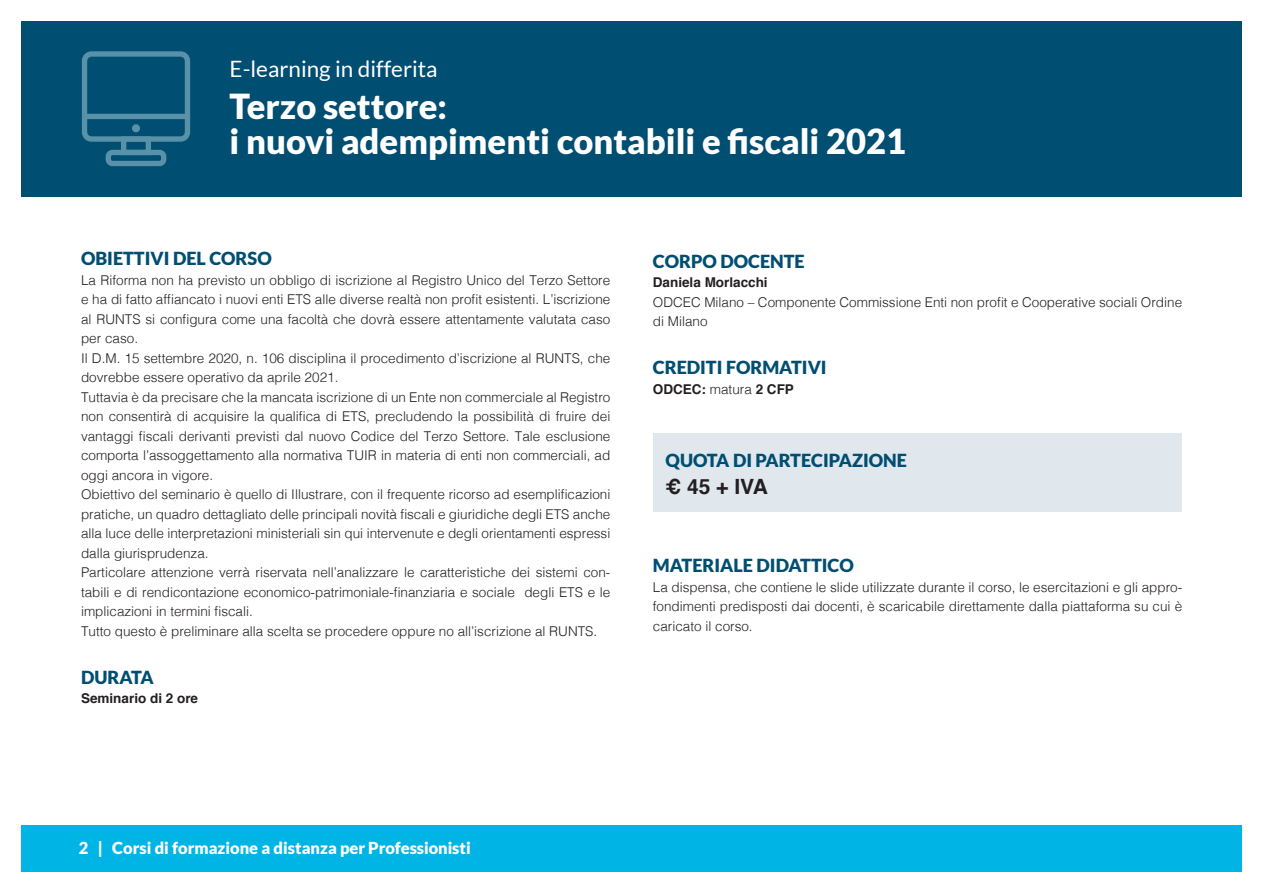
<style>
.page{position:relative;width:1263px;height:893px;background:#fff}
.page>*{position:absolute;margin:0;border:0;box-sizing:border-box;transform-origin:0 0}
.t1{font:900 34.5px "Lato";color:#fff}
.t2{font:22.5px "Lato";color:#fff}
.t3{font:700 21px "Helvetica";color:#231f20}
.t4{font:900 18px "Lato";color:#004e71}
.t5{font:900 16.5px "Lato";color:#fff}
.t6{font:300 13.5px/19.5px "Helvetica";color:#231f20;text-align:justify}
.t7{font:700 13.5px "Helvetica";color:#231f20}
.s1{font-weight:300}
</style>
<div class="page">
<div style="left:21px;top:825px;width:1221px;height:47px;background:#00b5e6"></div>
<div style="left:21px;top:21px;width:1221px;height:176px;background:#004e71"></div>
<div style="left:82px;top:51px;width:108px;height:91px;border:5px solid #5891a8;border-radius:7px"></div>
<div style="left:85px;top:114px;width:102px;height:5px;background:#5891a8"></div>
<div style="left:132px;top:124px;width:8px;height:8px;background:#5891a8;border-radius:50%"></div>
<div style="left:121px;top:136px;width:30px;height:19px;border:5px solid #5891a8"></div>
<div style="left:106px;top:150px;width:60px;height:16px;border:5px solid #5891a8;border-radius:4px"></div>
<div style="left:653px;top:433px;width:528px;height:78px;background:#e0e8ed"></div>
<p class="t2" style="left:230px;top:56px;width:210px">E-learning in differita</p>
<p class="t1" style="left:230px;top:86px;width:219px">Terzo settore:</p>
<p class="t1" style="left:230px;top:121px;width:678px">i nuovi adempimenti contabili e fiscali 2021</p>
<p class="t4" style="left:81px;top:248px;width:192px">OBIETTIVI DEL CORSO</p>
<p class="t6" style="left:81px;top:269px;width:531px">La Riforma non ha previsto un obbligo di iscrizione al Registro Unico del Terzo Settore e ha di fatto affiancato i nuovi enti ETS alle diverse realtà non profit esistenti. L’iscrizione al RUNTS si configura come una facoltà che dovrà essere attentamente valutata caso per caso.</p>
<p class="t6" style="left:81px;top:347px;width:531px">Il D.M. 15 settembre 2020, n. 106 disciplina il procedimento d’iscrizione al RUNTS, che dovrebbe essere operativo da aprile 2021.</p>
<p class="t6" style="left:81px;top:386px;width:531px">Tuttavia è da precisare che la mancata iscrizione di un Ente non commerciale al Registro non consentirà di acquisire la qualifica di ETS, precludendo la possibilità di fruire dei vantaggi fiscali derivanti previsti dal nuovo Codice del Terzo Settore. Tale esclusione comporta l’assoggettamento alla normativa TUIR in materia di enti non commerciali, ad oggi ancora in vigore.</p>
<p class="t6" style="left:81px;top:484px;width:531px">Obiettivo del seminario è quello di Illustrare, con il frequente ricorso ad esemplificazioni pratiche, un quadro dettagliato delle principali novità fiscali e giuridiche degli ETS anche alla luce delle interpretazioni ministeriali sin qui intervenute e degli orientamenti espressi dalla giurisprudenza.</p>
<p class="t6" style="left:81px;top:562px;width:531px">Particolare attenzione verrà riservata nell’analizzare le caratteristiche dei sistemi con&shy;tabili e di rendicontazione economico-patrimoniale-finanziaria e sociale degli ETS e le implicazioni in termini fiscali.</p>
<p class="t6" style="left:81px;top:620px;width:518px">Tutto questo è preliminare alla scelta se procedere oppure no all’iscrizione al RUNTS.</p>
<p class="t4" style="left:81px;top:667px;width:74px">DURATA</p>
<p class="t7" style="left:81px;top:688px;width:119px">Seminario di 2 ore</p>
<p class="t4" style="left:653px;top:251px;width:153px">CORPO DOCENTE</p>
<p class="t7" style="left:653px;top:272px;width:116px">Daniela Morlacchi</p>
<p class="t6" style="left:653px;top:291px;width:531px">ODCEC Milano – Componente Commissione Enti non profit e Cooperative sociali Ordine di Milano</p>
<p class="t4" style="left:653px;top:357px;width:175px">CREDITI FORMATIVI</p>
<p class="t7" style="left:653px;top:378px;width:143px">ODCEC: <span class="s1">matura</span> 2 CFP</p>
<p class="t4" style="left:666px;top:450px;width:243px">QUOTA DI PARTECIPAZIONE</p>
<p class="t3" style="left:666px;top:470px;width:104px">€ 45 + IVA</p>
<p class="t4" style="left:653px;top:555px;width:202px">MATERIALE DIDATTICO</p>
<p class="t6" style="left:653px;top:576px;width:531px">La dispensa, che contiene le slide utilizzate durante il corso, le esercitazioni e gli appro&shy;fondimenti predisposti dai docenti, è scaricabile direttamente dalla piattaforma su cui è caricato il corso.</p>
<p class="t5" style="left:79px;top:838px;width:394px">2 | Corsi di formazione a distanza per Professionisti</p>
</div>
